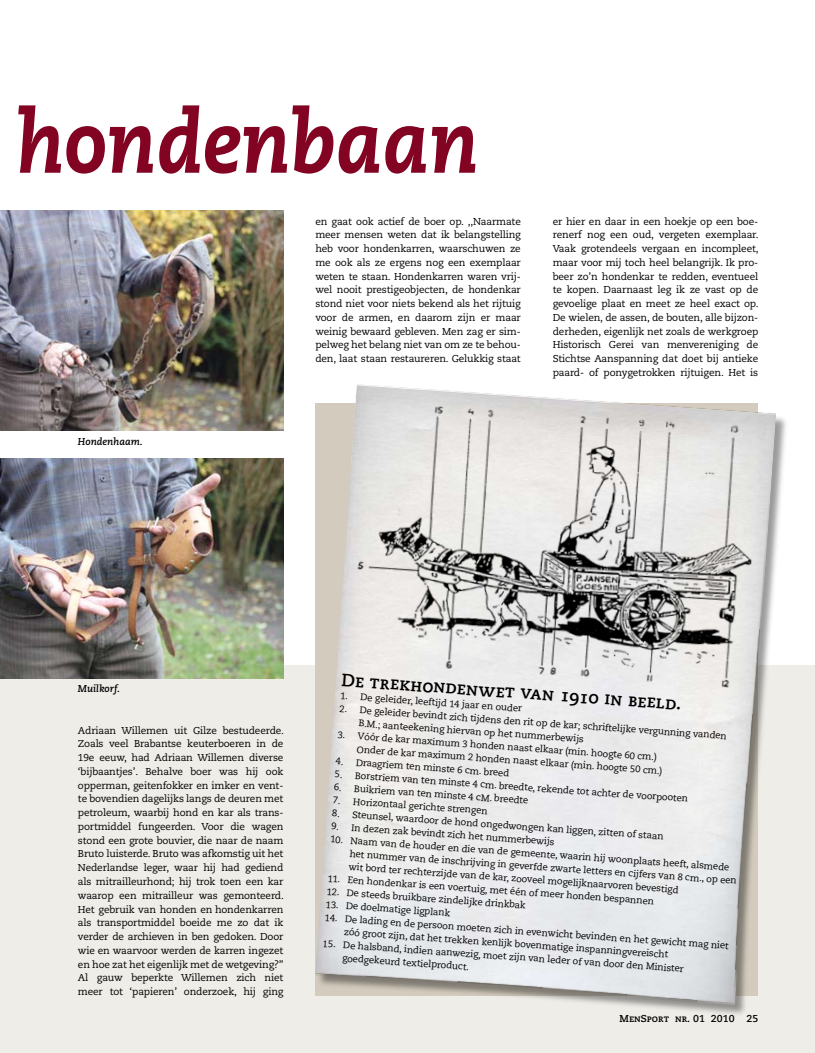
<style>
.page{position:relative;width:815px;height:1053px;background:#fff}
.page>*{position:absolute;margin:0;border:0;box-sizing:border-box;transform-origin:0 0}
.t1{font:italic 800 87.5px "Caecilia";color:#820422;scale:.9 1}
.t2{font:17.88px "Caecilia Bold SC";color:#000}
.t3{font:10px/13.8px "Caecilia";letter-spacing:-.015em;color:#000;text-align:justify}
.t4{font:italic 700 10px "Caecilia";color:#000}
.t5{font:10px "Caecilia Bold SC";color:#000}
.t6{font:9.5px/13px "Caecilia";color:#000}
.s1{font-family:"Caecilia";font-weight:700}
</style>
<div class="page">
<div style="left:0;top:664px;width:815px;height:388px;background:#efede8"></div>
<div style="left:316px;top:385px;width:473px;height:632px;background:#000;opacity:.4"></div>
<img style="left:315px;top:384px;width:461px;height:621px">
<img style="left:345px;top:395px;width:422px;height:294px">
<img style="left:0;top:210px;width:283px;height:221px">
<img style="left:0;top:458px;width:283px;height:220px">
<h1 class="t1" style="left:15px;top:90px;width:517px">hondenbaan</h1>
<p class="t4" style="left:78px;top:435px;width:66px">Hondenhaam.</p>
<p class="t3" style="left:315px;top:214px;width:207px">en gaat ook actief de boer op. ,,Naarmate meer mensen weten dat ik belangstelling heb voor hondenkarren, waarschuwen ze me ook als ze ergens nog een exemplaar weten te staan. Hondenkarren waren vrij&shy;wel nooit prestigeobjecten, de hondenkar stond niet voor niets bekend als het rijtuig voor de armen, en daarom zijn er maar weinig bewaard gebleven. Men zag er sim&shy;pelweg het belang niet van om ze te behou&shy;den, laat staan restaureren. Gelukkig staat</p>
<p class="t3" style="left:553px;top:214px;width:207px">er hier en daar in een hoekje op een boe&shy;renerf nog een oud, vergeten exemplaar.<br>Vaak grotendeels vergaan en incompleet, maar voor mij toch heel belangrijk. Ik pro&shy;beer zo’n hondenkar te redden, eventueel te kopen. Daarnaast leg ik ze vast op de gevoelige plaat en meet ze heel exact op.<br>De wielen, de assen, de bouten, alle bijzon&shy;derheden, eigenlijk net zoals de werkgroep Historisch Gerei van menvereniging de Stichtse Aanspanning dat doet bij antieke paard- of ponygetrokken rijtuigen. Het is</p>
<p class="t4" style="left:78px;top:683px;width:44px">Muilkorf.</p>
<p class="t3" style="left:78px;top:723px;width:207px">Adriaan Willemen uit Gilze bestudeerde.<br>Zoals veel Brabantse keuterboeren in de 19e eeuw, had Adriaan Willemen diverse ‘bijbaantjes’. Behalve boer was hij ook opperman, geitenfokker en imker en vent&shy;te bovendien dagelijks langs de deuren met petroleum, waarbij hond en kar als trans&shy;portmiddel fungeerden. Voor die wagen stond een grote bouvier, die naar de naam Bruto luisterde. Bruto was afkomstig uit het Nederlandse leger, waar hij had gediend als mitrailleurhond; hij trok toen een kar waarop een mitrailleur was gemonteerd.<br>Het gebruik van honden en hondenkarren als transportmiddel boeide me zo dat ik verder de archieven in ben gedoken. Door wie en waarvoor werden de karren ingezet en hoe zat het eigenlijk met de wetgeving?’’ Al gauw beperkte Willemen zich niet meer tot ‘papieren’ onderzoek, hij ging</p>
<h2 class="t2" style="left:342px;top:669px;width:342px;rotate:4deg">De trekhondenwet van 1910 in beeld.</h2>
<p class="t6" style="left:341px;top:689px;width:184px;rotate:4deg">1. De geleider, leeftijd 14 jaar en ouder</p>
<p class="t6" style="left:360px;top:703px;width:370px;text-indent:-20px;rotate:4deg">2. De geleider bevindt zich tijdens den rit op de kar; schriftelijke vergunning vanden<br>B.M.; aanteekening hiervan op het nummerbewijs</p>
<p class="t6" style="left:358px;top:729px;width:308px;text-indent:-20px;rotate:4deg">3. Vóór de kar maximum 3 honden naast elkaar (min. hoogte 60 cm.)<br>Onder de kar maximum 2 honden naast elkaar (min. hoogte 50 cm.)</p>
<p class="t6" style="left:336px;top:754px;width:175px;rotate:4deg">4. Draagriem ten minste 6 cm. breed</p>
<p class="t6" style="left:335px;top:767px;width:356px;rotate:4deg">5. Borstriem van ten minste 4 cm. breedte, rekende tot achter de voorpooten</p>
<p class="t6" style="left:334px;top:780px;width:196px;rotate:4deg">6. Buikriem van ten minste 4 cM. breedte</p>
<p class="t6" style="left:333px;top:793px;width:157px;rotate:4deg">7. Horizontaal gerichte strengen</p>
<p class="t6" style="left:333px;top:806px;width:334px;rotate:4deg">8. Steunsel, waardoor de hond ongedwongen kan liggen, zitten of staan</p>
<p class="t6" style="left:332px;top:819px;width:225px;rotate:4deg">9. In dezen zak bevindt zich het nummerbewijs</p>
<p class="t6" style="left:351px;top:834px;width:390px;text-indent:-20px;rotate:4deg">10. Naam van de houder en die van de gemeente, waarin hij woonplaats heeft, alsmede het nummer van de inschrijving in geverfde zwarte letters en cijfers van 8 cm., op een wit bord ter rechterzijde van de kar, zooveel mogelijknaarvoren bevestigd</p>
<p class="t6" style="left:328px;top:871px;width:329px;rotate:4deg">11. Een hondenkar is een voertuig, met één of meer honden bespannen</p>
<p class="t6" style="left:327px;top:884px;width:201px;rotate:4deg">12. De steeds bruikbare zindelijke drinkbak</p>
<p class="t6" style="left:326px;top:897px;width:126px;rotate:4deg">13. De doelmatige ligplank</p>
<p class="t6" style="left:345px;top:912px;width:386px;text-indent:-20px;rotate:4deg">14. De lading en de persoon moeten zich in evenwicht bevinden en het gewicht mag niet zóó groot zijn, dat het trekken kenlijk bovenmatige inspanningvereischt</p>
<p class="t6" style="left:344px;top:938px;width:343px;text-indent:-20px;rotate:4deg">15. De halsband, indien aanwezig, moet zijn van leder of van door den Minister goedgekeurd textielproduct.</p>
<p class="t5" style="left:620px;top:1012px;width:140px">MenSport nr. <span class="s1">01 2010 25</span></p>
</div>
